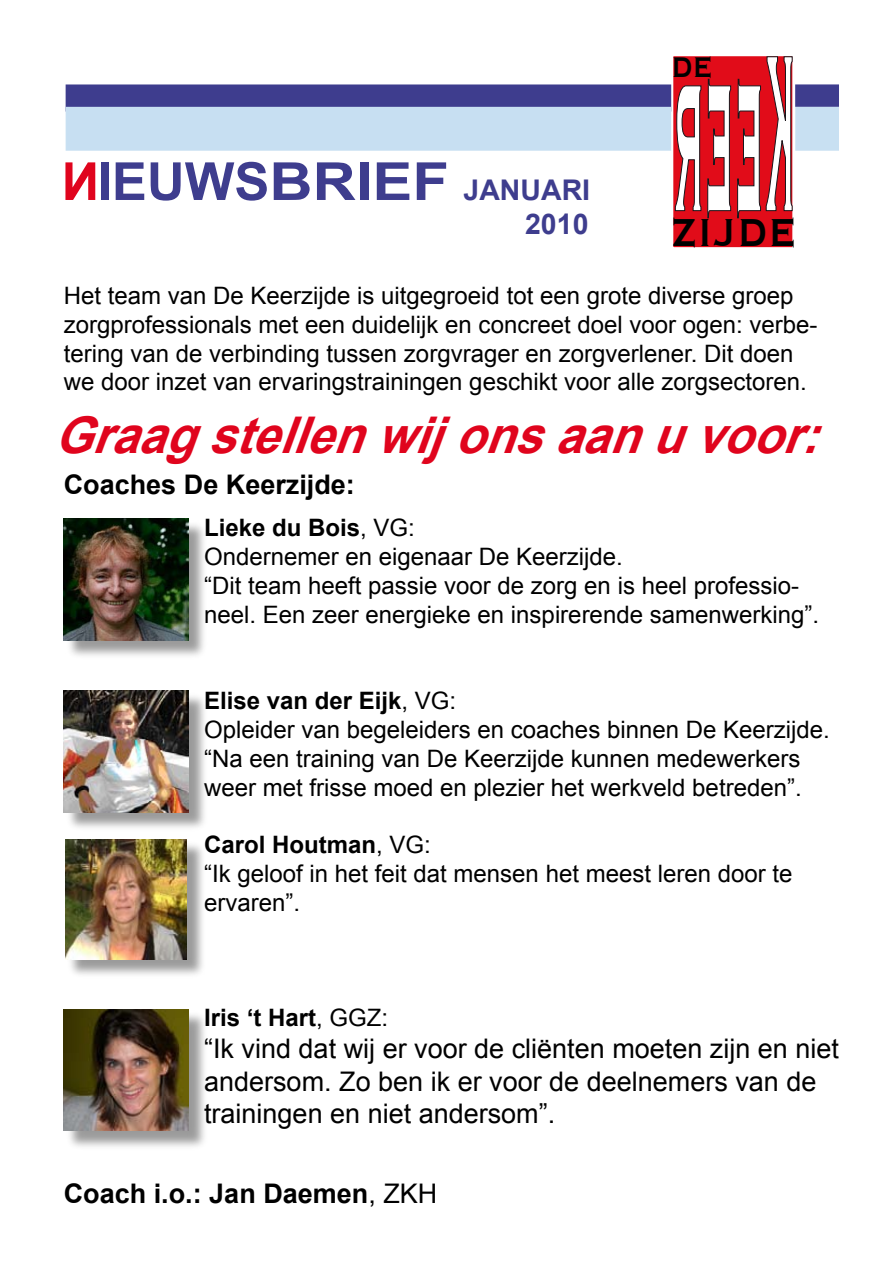
<style>
.page{position:relative;width:893px;height:1263px;background:#fff}
.page>*{position:absolute;margin:0;border:0;box-sizing:border-box;transform-origin:0 0}
.t1{font:700 52.5px "Arial";color:#3e3d8e}
.t2{font:700 50.7px "Copperplate Gothic BT";letter-spacing:.02em;color:#000;scale:.83 1}
.t3{font:italic 700 50.55px "Arial";color:#e0041d;scale:.96 1}
.t4{font:700 36.9px "Copperplate Gothic BT";color:#000;scale:.81 1}
.t5{font:700 28.5px/34.2px "Arial";color:#3e3d8e;text-align:right}
.t6{font:27px/32.4px "Arial";color:#000}
.t7{font:700 27px "Arial";color:#000}
.t8{font:24px/28.8px "Arial";color:#000}
.t9{font:700 24px "Arial";color:#000}
.s1{font-size:52.5px}
.s2{font-weight:700}
.s3{font-weight:400}
</style>
<div class="page">
<div style="left:673px;top:55px;width:120px;height:193px;background:#e10c19"></div>
<div style="left:672px;top:55px;width:122px;height:194px;border:2px solid #fff"></div>
<svg style="left:675px;top:56px;width:117px;height:162px"></svg>
<div style="left:66px;top:85px;width:604px;height:26px;background:#3e3d8e"></div>
<div style="left:66px;top:84px;width:605px;height:28px;border:2px solid #3e3d8e"></div>
<div style="left:66px;top:108px;width:604px;height:42px;background:#c7dff2"></div>
<div style="left:66px;top:107px;width:605px;height:44px;border:2px solid #c8e0f2"></div>
<div style="left:796px;top:85px;width:42px;height:21px;background:#3e3d8e"></div>
<div style="left:795px;top:84px;width:44px;height:23px;border:2px solid #3e3d8e"></div>
<div style="left:796px;top:108px;width:42px;height:42px;background:#c8e0f2"></div>
<div style="left:795px;top:107px;width:44px;height:44px;border:2px solid #c8e0f2"></div>
<div style="left:66px;top:841px;width:141px;height:139px;background:#000;opacity:.4"></div>
<img style="left:65px;top:839px;width:122px;height:120px">
<div style="left:65px;top:1011px;width:144px;height:140px;background:#000;opacity:.4"></div>
<img style="left:64px;top:1009px;width:125px;height:122px">
<div style="left:65px;top:520px;width:144px;height:141px;background:#000;opacity:.4"></div>
<img style="left:64px;top:519px;width:125px;height:121px">
<div style="left:65px;top:692px;width:144px;height:140px;background:#000;opacity:.4"></div>
<img style="left:64px;top:691px;width:125px;height:121px">
<h1 class="t1" style="left:97px;top:147px;width:174px">IEUWS</h1>
<p class="t5" style="left:269px;top:174px;width:322px"><span class="s1">BRIEF</span> JANUARI<br>2010</p>
<h3 class="t4" style="left:671px;top:47px;width:53px">DE</h3>
<h2 class="t2" style="left:672px;top:204px;width:153px">ZIJDE</h2>
<p class="t8" style="left:64px;top:281px;width:755px">Het team van De Keerzijde is uitgegroeid tot een grote diverse groep zorgprofessionals met een duidelijk en concreet doel voor ogen: verbe&shy;tering van de verbinding tussen zorgvrager en zorgverlener. Dit doen we door inzet van ervaringstrainingen geschikt voor alle zorgsectoren.</p>
<h3 class="t3" style="left:54px;top:402px;width:823px">Graagstellenwijonsaanuvoor:</h3>
<p class="t7" style="left:64px;top:467px;width:293px">Coaches De Keerzijde:</p>
<p class="t8" style="left:204px;top:514px;width:616px"><span class="s2">Lieke du Bois</span>, VG:<br>Ondernemer en eigenaar De Keerzijde.<br>“Dit team heeft passie voor de zorg en is heel professio&shy;neel. Een zeer energieke en inspirerende samenwerking”.</p>
<p class="t8" style="left:204px;top:686px;width:627px"><span class="s2">Elise van der Eijk</span>, VG:<br>Opleider van begeleiders en coaches binnen De Keerzijde. “Na een training van De Keerzijde kunnen medewerkers weer met frisse moed en plezier het werkveld betreden”.</p>
<p class="t8" style="left:204px;top:830px;width:590px"><span class="s2">Carol Houtman</span>, VG:<br>“Ik geloof in het feit dat mensen het meest leren door te ervaren”.</p>
<p class="t9" style="left:204px;top:1002px;width:186px">Iris ‘t Hart<span class="s3">, GGZ:</span></p>
<p class="t6" style="left:204px;top:1033px;width:636px">“Ik vind dat wij er voor de cliënten moeten zijn en niet andersom. Zo ben ik er voor de deelnemers van de trainingen en niet andersom”.</p>
<p class="t7" style="left:64px;top:1175px;width:375px">Coach i.o.: Jan Daemen<span class="s3">, ZKH</span></p>
</div>
